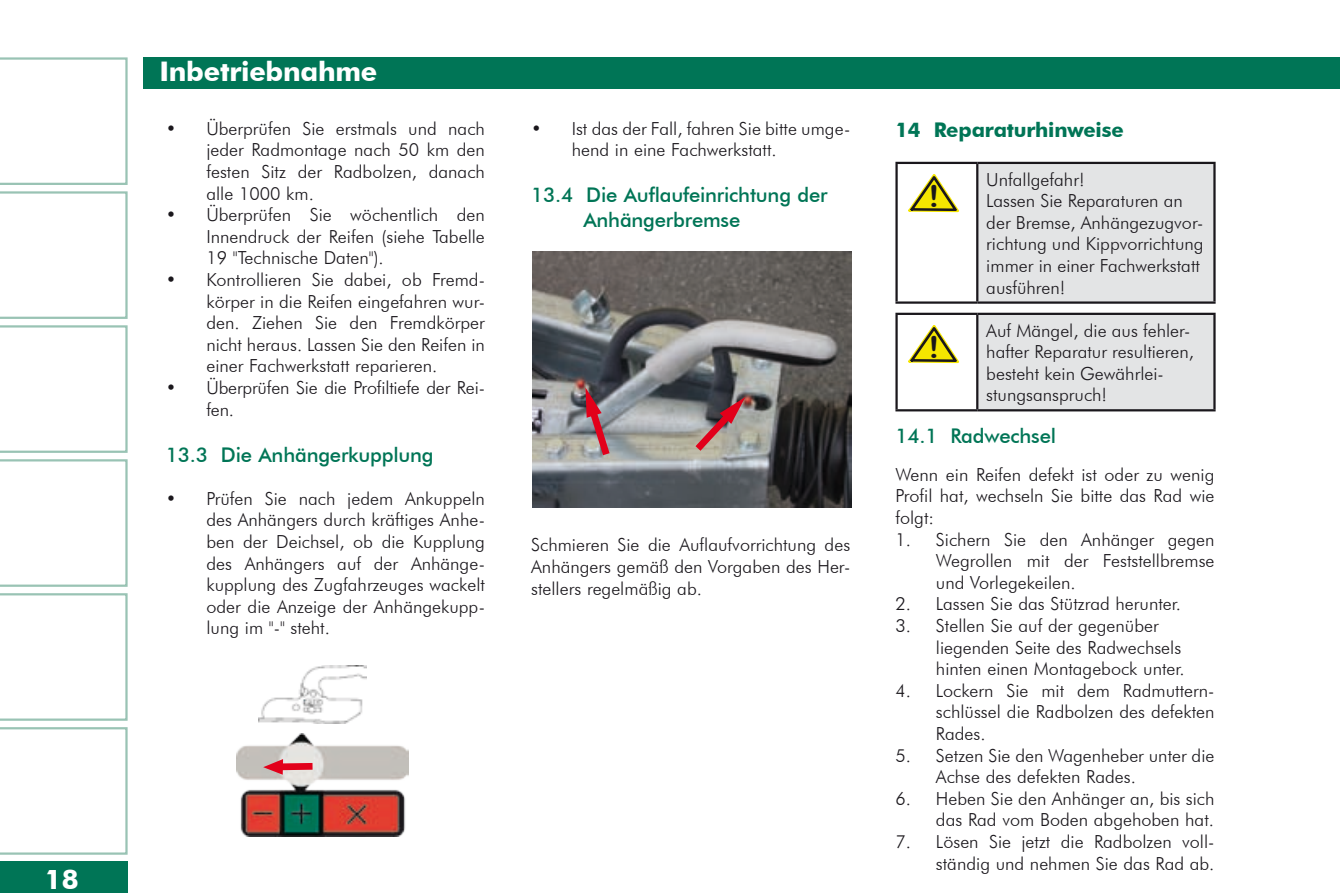
<style>
.page{position:relative;width:1340px;height:893px;background:#fff}
.page>*{position:absolute;margin:0;border:0;box-sizing:border-box;transform-origin:0 0}
.t1{font:30.15px "Arial Rounded MT Bold";color:#1a171c;scale:1.09 1}
.t2{font:700 27px "Futura BT";letter-spacing:-.01em;color:#fff}
.t3{font:500 20.25px/24.3px "Futura BT";letter-spacing:-.01em;color:#007556}
.t4{font:700 20.25px "Futura BT";letter-spacing:-.01em;color:#007556}
.t5{font:300 18px/21.6px "Futura BT";color:#1a171c}
</style>
<div class="page">
<div style="left:144px;top:57px;width:1195px;height:32px;background:#007556"></div>
<div style="left:0;top:861px;width:128px;height:32px;background:#007556"></div>
<svg style="left:0;top:727px;width:128px;height:128px"></svg>
<svg style="left:0;top:593px;width:128px;height:128px"></svg>
<svg style="left:0;top:459px;width:128px;height:128px"></svg>
<svg style="left:0;top:325px;width:128px;height:128px"></svg>
<svg style="left:0;top:191px;width:128px;height:128px"></svg>
<svg style="left:0;top:57px;width:128px;height:128px"></svg>
<hr style="left:1339px;top:57px;width:1px;height:32px;background:#007556">
<img style="left:236px;top:733px;width:172px;height:104px">
<img style="left:258px;top:666px;width:108px;height:58px">
<svg style="left:263px;top:759px;width:50px;height:16px"></svg>
<img style="left:532px;top:252px;width:319px;height:255px">
<div style="left:977px;top:163px;width:237px;height:140px;background:#e3e4e5"></div>
<hr style="left:895px;top:162px;width:82px;height:2px;background:#1a171c">
<hr style="left:895px;top:164px;width:2px;height:137px;background:#1a171c">
<hr style="left:977px;top:162px;width:238px;height:2px;background:#1a171c">
<hr style="left:976px;top:164px;width:2px;height:137px;background:#1a171c">
<hr style="left:1213px;top:164px;width:2px;height:137px;background:#1a171c">
<hr style="left:895px;top:301px;width:82px;height:3px;background:#1a171c">
<hr style="left:977px;top:301px;width:238px;height:3px;background:#1a171c">
<svg style="left:908px;top:174px;width:51px;height:39px"></svg>
<div style="left:977px;top:314px;width:237px;height:96px;background:#e3e4e5"></div>
<hr style="left:895px;top:313px;width:82px;height:2px;background:#1a171c">
<hr style="left:895px;top:315px;width:2px;height:94px;background:#1a171c">
<hr style="left:977px;top:313px;width:238px;height:2px;background:#1a171c">
<hr style="left:976px;top:315px;width:2px;height:94px;background:#1a171c">
<hr style="left:1213px;top:315px;width:2px;height:94px;background:#1a171c">
<hr style="left:895px;top:409px;width:82px;height:2px;background:#1a171c">
<hr style="left:977px;top:409px;width:238px;height:2px;background:#1a171c">
<svg style="left:908px;top:325px;width:51px;height:38px"></svg>
<svg style="left:688px;top:397px;width:57px;height:61px;background:#9e7e7d"></svg>
<svg style="left:584px;top:387px;width:31px;height:76px;background:#9e727b"></svg>
<p class="t2" style="left:45px;top:862px;width:35px">18</p>
<p class="t2" style="left:159px;top:55px;width:219px">Inbetriebnahme</p>
<p class="t5" style="left:206px;top:118px;width:280px">Überprüfen Sie erstmals und nach jeder Radmontage nach 50 km den festen Sitz der Radbolzen, danach alle 1000 km.<br>Überprüfen Sie wöchentlich den<br>Innendruck der Reifen (siehe Tabelle<br>19 "Technische Daten").<br>Kontrollieren Sie dabei, ob Fremd&shy;körper in die Reifen eingefahren wur&shy;den. Ziehen Sie den Fremdkörper nicht heraus. Lassen Sie den Reifen in einer Fachwerkstatt reparieren.<br>Überprüfen Sie die Profiltiefe der Rei&shy;fen.</p>
<p class="t3" style="left:166px;top:442px;width:269px">13.3 Die Anhängerkupplung</p>
<p class="t5" style="left:206px;top:487px;width:280px;text-align:justify">Prüfen Sie nach jedem Ankuppeln des Anhängers durch kräftiges Anhe&shy;ben der Deichsel, ob die Kupplung des Anhängers auf der Anhänge&shy;kupplung des Zugfahrzeuges wackelt oder die Anzeige der Anhängekupp&shy;lung im "-" steht.</p>
<p class="t5" style="left:166px;top:118px;width:12px">•</p>
<p class="t5" style="left:166px;top:204px;width:12px">•</p>
<p class="t5" style="left:166px;top:269px;width:12px">•</p>
<p class="t5" style="left:166px;top:377px;width:12px">•</p>
<p class="t5" style="left:166px;top:487px;width:12px">•</p>
<p class="t5" style="left:571px;top:118px;width:280px">Ist das der Fall, fahren Sie bitte umge&shy;hend in eine Fachwerkstatt.</p>
<p class="t3" style="left:583px;top:183px;width:246px;text-indent:-52px">13.4 Die Auflaufeinrichtung der<br>Anhängerbremse</p>
<p class="t5" style="left:531px;top:118px;width:12px">•</p>
<p class="t4" style="left:895px;top:117px;width:230px">14 Reparaturhinweise</p>
<p class="t5" style="left:986px;top:168px;width:219px">Unfallgefahr!<br>Lassen Sie Reparaturen an der Bremse, Anhängezugvor&shy;richtung und Kippvorrichtung immer in einer Fachwerkstatt ausführen!</p>
<p class="t1" style="left:928px;top:179px;width:12px">!</p>
<p class="t5" style="left:531px;top:534px;width:320px;text-align:justify">Schmieren Sie die Auflaufvorrichtung des Anhängers gemäß den Vorgaben des Her&shy;stellers regelmäßig ab.</p>
<p class="t5" style="left:986px;top:319px;width:209px">Auf Mängel, die aus fehler&shy;hafter Reparatur resultieren, besteht kein Gewährlei&shy;stungsanspruch!</p>
<p class="t3" style="left:895px;top:423px;width:162px">14.1 Radwechsel</p>
<p class="t5" style="left:895px;top:463px;width:320px">Wenn ein Reifen defekt ist oder zu wenig</p>
<p class="t5" style="left:895px;top:485px;width:320px">Profil hat, wechseln Sie bitte das Rad wie</p>
<p class="t5" style="left:895px;top:507px;width:40px">folgt:</p>
<p class="t5" style="left:936px;top:528px;width:280px">Sichern Sie den Anhänger gegen</p>
<p class="t5" style="left:936px;top:550px;width:280px">Wegrollen mit der Feststellbremse</p>
<p class="t5" style="left:936px;top:571px;width:141px">und Vorlegekeilen.</p>
<p class="t5" style="left:936px;top:593px;width:246px">Lassen Sie das Stützrad herunter.</p>
<p class="t5" style="left:936px;top:615px;width:224px">Stellen Sie auf der gegenüber</p>
<p class="t5" style="left:936px;top:636px;width:247px">liegenden Seite des Radwechsels</p>
<p class="t5" style="left:936px;top:658px;width:250px">hinten einen Montagebock unter.</p>
<p class="t5" style="left:936px;top:679px;width:280px">Lockern Sie mit dem Radmuttern-</p>
<p class="t5" style="left:936px;top:701px;width:280px">schlüssel die Radbolzen des defekten</p>
<p class="t5" style="left:936px;top:723px;width:51px">Rades.</p>
<p class="t5" style="left:936px;top:744px;width:280px">Setzen Sie den Wagenheber unter die</p>
<p class="t5" style="left:936px;top:766px;width:201px">Achse des defekten Rades.</p>
<p class="t5" style="left:936px;top:787px;width:280px">Heben Sie den Anhänger an, bis sich</p>
<p class="t5" style="left:936px;top:809px;width:279px">das Rad vom Boden abgehoben hat.</p>
<p class="t5" style="left:936px;top:831px;width:280px">Lösen Sie jetzt die Radbolzen voll-</p>
<p class="t5" style="left:936px;top:852px;width:280px">ständig und nehmen Sie das Rad ab.</p>
<p class="t1" style="left:928px;top:330px;width:12px">!</p>
<p class="t5" style="left:895px;top:528px;width:17px">1.</p>
<p class="t5" style="left:895px;top:593px;width:17px">2.<br>3.</p>
<p class="t5" style="left:895px;top:679px;width:17px">4.</p>
<p class="t5" style="left:895px;top:744px;width:17px">5.</p>
<p class="t5" style="left:895px;top:787px;width:17px">6.</p>
<p class="t5" style="left:895px;top:831px;width:17px">7.</p>
</div>
